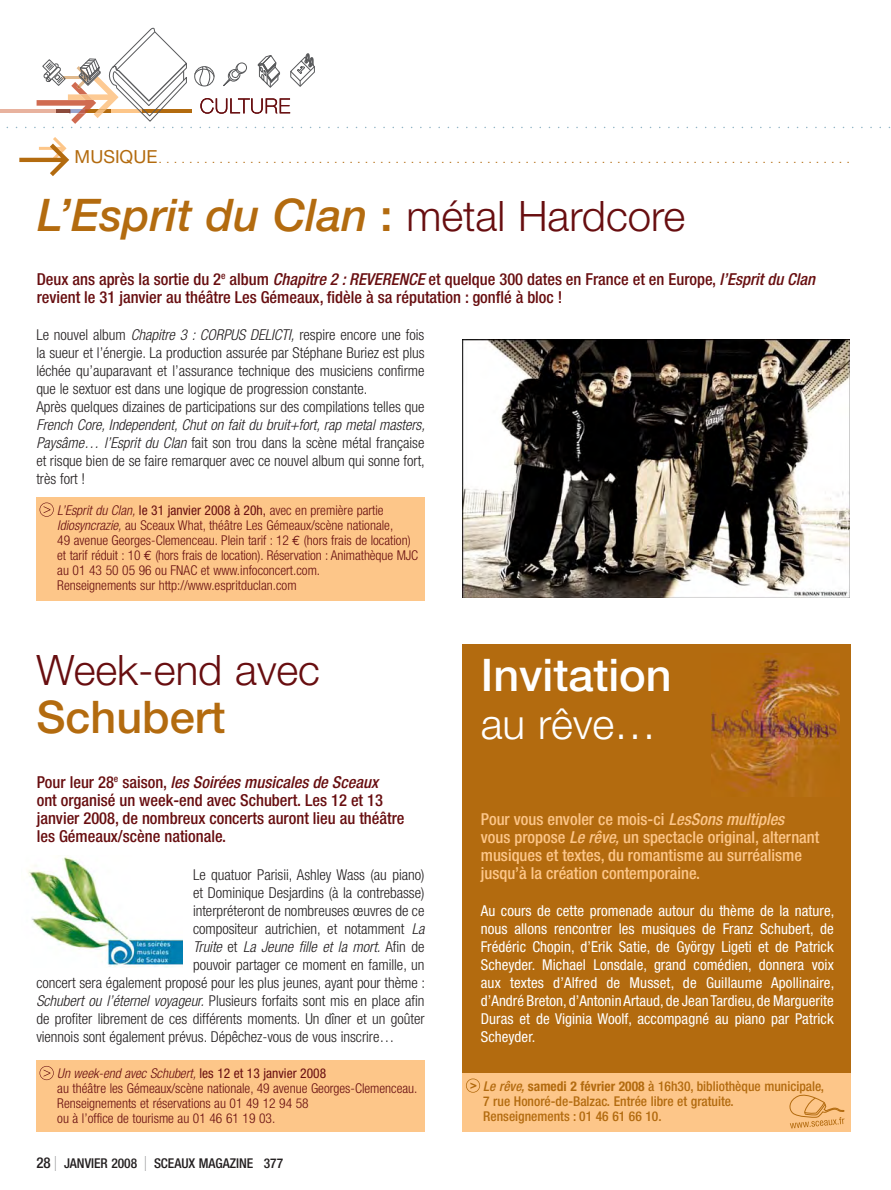
<style>
.page{position:relative;width:891px;height:1190px;background:#fff}
.page>*{position:absolute;margin:0;border:0;box-sizing:border-box;transform-origin:0 0}
.t1{font:italic 500 45px "Helvetica Neue";color:#b36b0f}
.t2{font:500 45px "Helvetica Neue";color:#fff}
.t3{font:500 45px "Helvetica Neue";color:#b36b0f}
.t4{font:300 42px "Helvetica Neue";color:#680e10}
.t5{font:300 42px "Helvetica Neue";color:#fff}
.t6{font:500 condensed 16.5px/18px "Helvetica Neue";color:#680e10}
.t7{font:500 condensed 16.5px/18px "Helvetica Neue";color:#fdc689}
.t8{font:300 condensed 15px/18px "Helvetica Neue";color:#231f20}
.t9{font:condensed 15px/18px "Helvetica Neue";letter-spacing:.005em;color:#fff;text-align:justify}
.t10{font:italic 300 condensed 15px "Helvetica Neue";color:#231f20}
.t11{font:300 condensed 13.5px/15px "Helvetica Neue";color:#680e10}
.t12{font:500 condensed 13.5px/15px "Helvetica Neue";color:#b36b0f}
.t13{font:500 condensed 13.5px "Helvetica Neue";color:#231f20}
.t14{font:10.5px "Helvetica Neue";color:#b36b0f}
.s1{font-size:18px}
.s2{font-style:normal}
.s3{font-weight:300;font-style:normal;font-size:42px;color:#680e10}
.s4{font-style:italic}
.s5{font-weight:400}
.s6{font-size:15px}
.s7{font-weight:900;font-size:21px;color:#6d6e70}
.s8{font-weight:700}
</style>
<div class="page">
<div style="left:463px;top:644px;width:388px;height:488px;background:#b36b0f"></div>
<div style="left:36px;top:497px;width:388px;height:104px;background:#fdc689"></div>
<svg style="left:40px;top:503px;width:14px;height:14px"></svg>
<img style="left:463px;top:340px;width:387px;height:258px">
<div style="left:463px;top:1073px;width:388px;height:59px;background:#fdc689"></div>
<div style="left:36px;top:1060px;width:388px;height:72px;background:#fdc689"></div>
<svg style="left:40px;top:1066px;width:14px;height:14px"></svg>
<svg style="left:789px;top:1094px;width:56px;height:34px"></svg>
<img style="left:711px;top:653px;width:129px;height:143px">
<img style="left:28px;top:856px;width:154px;height:111px">
<svg style="left:466px;top:1079px;width:14px;height:14px"></svg>
<svg style="left:0;top:28px;width:889px;height:100px"></svg>
<svg style="left:19px;top:137px;width:50px;height:39px"></svg>
<p class="t14" style="left:75px;top:156px;width:776px"><span class="s1">MUSIQUE</span> ...........................................................................................</p>
<h1 class="t1" style="left:37px;top:199px;width:649px">L’Esprit du Clan <span class="s2">:</span> <span class="s3">métal Hardcore</span></h1>
<p class="t6" style="left:37px;top:271px;width:780px">Deux ans après la sortie du 2<sup>e</sup> album <span class="s4">Chapitre 2 : REVERENCE</span> et quelque 300 dates en France et en Europe, <span class="s4">l’Esprit du Clan </span>revient le 31 janvier au théâtre Les Gémeaux, fidèle à sa réputation : gonflé à bloc !</p>
<p class="t8" style="left:36px;top:327px;width:390px">Le nouvel album <span class="s4">Chapitre 3 : CORPUS DELICTI,</span> respire encore une fois la sueur et l’énergie. La production assurée par Stéphane Buriez est plus léchée qu’auparavant et l’assurance technique des musiciens confirme que le sextuor est dans une logique de progression constante.<br>Après quelques dizaines de participations sur des compilations telles que</p>
<p class="t8" style="left:36px;top:417px;width:390px;text-align:justify"><span class="s4">French Core, Independent, Chut on fait du bruit+fort, rap metal masters, Paysâme… l’Esprit du Clan</span> fait son trou dans la scène métal française et risque bien de se faire remarquer avec ce nouvel album qui sonne fort, très fort !</p>
<p class="t11" style="left:57px;top:504px;width:362px"><span class="s4">L’Esprit du Clan,</span> <span class="s5">le 31 janvier 2008 à 20h,</span> avec en première partie <span class="s4">Idiosyncrazie,</span> au Sceaux What, théâtre Les Gémeaux/scène nationale,<br>49 avenue Georges-Clemenceau. Plein tarif : 12 (hors frais de location) et tarif réduit : 10 (hors frais de location). Réservation : Animathèque MJC au 01 43 50 05 96 ou FNAC et www.infoconcert.com.<br>Renseignements sur http://www.espritduclan.com</p>
<h2 class="t4" style="left:36px;top:655px;width:285px">Week-end avec</h2>
<h1 class="t3" style="left:36px;top:701px;width:191px">Schubert</h1>
<p class="t6" style="left:37px;top:774px;width:369px">Pour leur 28<sup>e</sup> saison, <span class="s4">les Soirées musicales de Sceaux<br></span>ont organisé un week-end avec Schubert. Les 12 et 13 janvier 2008, de nombreux concerts auront lieu au théâtre les Gémeaux/scène nationale.</p>
<p class="t8" style="left:193px;top:867px;width:233px">Le quatuor Parisii, Ashley Wass (au piano)</p>
<p class="t8" style="left:193px;top:885px;width:233px">et Dominique Desjardins (à la contrebasse)</p>
<p class="t8" style="left:193px;top:903px;width:233px">interpréteront de nombreuses œuvres de ce</p>
<p class="t8" style="left:193px;top:921px;width:233px">compositeur autrichien, et notamment <span class="s4">La</span></p>
<p class="t10" style="left:193px;top:941px;width:233px">Truite <span class="s2">et</span> La Jeune fille et la mort. <span class="s2">Afin de</span></p>
<p class="t8" style="left:193px;top:957px;width:233px">pouvoir partager ce moment en famille, un</p>
<p class="t8" style="left:36px;top:975px;width:390px">concert sera également proposé pour les plus jeunes, ayant pour thème :</p>
<p class="t8" style="left:36px;top:993px;width:389px"><span class="s4">Schubert ou l’éternel voyageur.</span> Plusieurs forfaits sont mis en place afin</p>
<p class="t8" style="left:36px;top:1011px;width:390px">de profiter librement de ces différents moments. Un dîner et un goûter</p>
<p class="t8" style="left:36px;top:1029px;width:359px">viennois sont également prévus. Dépêchez-vous de vous inscrire…</p>
<p class="t11" style="left:57px;top:1067px;width:362px"><span class="s4">Un week-end avec Schubert,</span> <span class="s5">les 12 et 13 janvier 2008<br></span>au théâtre les Gémeaux/scène nationale, 49 avenue Georges-Clemenceau.<br>Renseignements et réservations au 01 49 12 94 58<br>ou à l’office de tourisme au 01 46 61 19 03.</p>
<p class="t13" style="left:36px;top:1158px;width:248px"><span class="s6">28</span> <span class="s7">l</span> JANVIER 2008 <span class="s7">l</span> SCEAUX MAGAZINE 377</p>
<h1 class="t2" style="left:481px;top:658px;width:192px">Invitation</h1>
<h2 class="t5" style="left:481px;top:709px;width:177px">au rêve…</h2>
<p class="t7" style="left:481px;top:811px;width:340px">Pour vous envoler ce mois-ci <span class="s4">LesSons multiples<br></span>vous propose <span class="s4">Le rêve,</span> un spectacle original, alternant musiques et textes, du romantisme au surréalisme jusqu’à la création contemporaine.</p>
<p class="t9" style="left:481px;top:903px;width:355px">Au cours de cette promenade autour du thème de la nature, nous allons rencontrer les musiques de Franz Schubert, de Frédéric Chopin, d’Erik Satie, de György Ligeti et de Patrick Scheyder. Michael Lonsdale, grand comédien, donnera voix aux textes d’Alfred de Musset, de Guillaume Apollinaire, d’André Breton, d’Antonin Artaud, de Jean Tardieu, de Marguerite Duras et de Viginia Woolf, accompagné au piano par Patrick Scheyder.</p>
<p class="t12" style="left:483px;top:1080px;width:342px"><span class="s4">Le rêve,</span> <span class="s8">samedi 2 février 2008</span> à 16h30, bibliothèque municipale,<br>7 rue Honoré-de-Balzac. Entrée libre et gratuite.<br>Renseignements : 01 46 61 66 10.</p>
</div>
